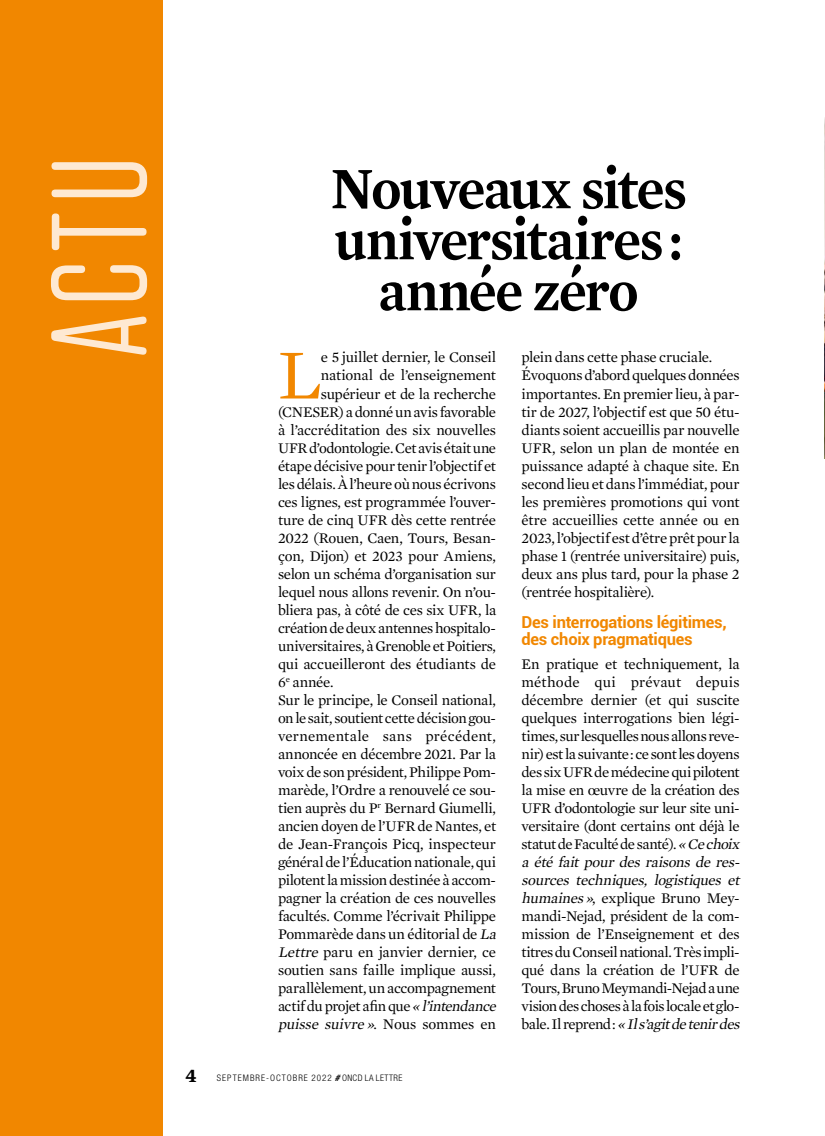
<style>
.page{position:relative;width:825px;height:1136px;background:#fff}
.page>*{position:absolute;margin:0;border:0;box-sizing:border-box;transform-origin:0 0}
.t1{font:135px "Tungsten Rounded";color:#fee9d2;scale:.95 1}
.t2{font:71.55px "Mercury Text G1";color:#f18700}
.t3{font:600 59.85px/51px "Mercury Text G1";letter-spacing:-.035em;color:#000;text-align:center;scale:.92 1}
.t4{font:700 16.5px/16.5px "Roboto";letter-spacing:-.015em;color:#f18700}
.t5{font:15px/18px "Mercury Text G1";letter-spacing:-.025em;color:#000}
.t6{font:15px "Mercury Text G1";letter-spacing:.01em;color:#000}
.t7{font:italic 15px "Mercury Text G1";color:#000}
.t8{font:300 condensed 9px "Helvetica Neue LT Std";letter-spacing:.11em;color:#000}
.s1{font-style:italic}
.s2{font-style:normal}
.s3{font-family:"Mercury Text G1";font-weight:700;font-stretch:normal;font-size:19.5px}
.s4{font-family:"Helvetica";font-weight:700;font-style:italic;font-stretch:normal}
</style>
<div class="page">
<div style="left:0;top:0;width:163px;height:1135px;background:#f18700"></div>
<img style="left:824px;top:117px;width:1px;height:341px">
<h1 class="t1" style="left:29px;top:357px;width:213px;rotate:-90deg">ACTU</h1>
<h3 class="t3" style="left:330px;top:160px;width:389px">Nouveaux sites universitaires : année zéro</h3>
<h2 class="t2" style="left:278px;top:323px;width:46px">L</h2>
<p class="t5" style="left:321px;top:347px;width:177px">e 5 juillet dernier, le Conseil</p>
<p class="t5" style="left:321px;top:365px;width:177px">national de l’enseignement</p>
<p class="t5" style="left:321px;top:383px;width:177px">supérieur et de la recherche</p>
<p class="t5" style="left:278px;top:401px;width:219px">(CNESER) a donné un avis favorable</p>
<p class="t5" style="left:278px;top:419px;width:220px">à l’accréditation des six nouvelles</p>
<p class="t5" style="left:278px;top:437px;width:220px">UFR d’odontologie. Cet avis était une</p>
<p class="t5" style="left:278px;top:455px;width:219px">étape décisive pour tenir l’objectif et</p>
<p class="t5" style="left:278px;top:473px;width:219px">les délais. À l’heure où nous écrivons</p>
<p class="t5" style="left:278px;top:491px;width:220px">ces lignes, est programmée l’ouver-</p>
<p class="t5" style="left:278px;top:509px;width:220px">ture de cinq UFR dès cette rentrée</p>
<p class="t5" style="left:278px;top:527px;width:220px">2022 (Rouen, Caen, Tours, Besan-</p>
<p class="t5" style="left:278px;top:545px;width:220px">çon, Dijon) et 2023 pour Amiens,</p>
<p class="t5" style="left:278px;top:563px;width:220px">selon un schéma d’organisation sur</p>
<p class="t5" style="left:278px;top:581px;width:220px">lequel nous allons revenir. On n’ou-</p>
<p class="t5" style="left:278px;top:599px;width:220px">bliera pas, à côté de ces six UFR, la</p>
<p class="t5" style="left:278px;top:617px;width:219px">création de deux antennes hospitalo-</p>
<p class="t5" style="left:278px;top:635px;width:220px">universitaires, à Grenoble et Poitiers,</p>
<p class="t5" style="left:278px;top:653px;width:220px">qui accueilleront des étudiants de</p>
<p class="t5" style="left:278px;top:671px;width:57px">6<sup>e</sup> année.</p>
<p class="t5" style="left:278px;top:689px;width:220px">Sur le principe, le Conseil national,</p>
<p class="t5" style="left:278px;top:707px;width:220px">on le sait, soutient cette décision gou-</p>
<p class="t6" style="left:278px;top:724px;width:220px">vernementale sans précédent,</p>
<p class="t5" style="left:278px;top:743px;width:220px">annoncée en décembre 2021. Par la</p>
<p class="t5" style="left:278px;top:761px;width:220px">voix de son président, Philippe Pom-</p>
<p class="t5" style="left:278px;top:779px;width:220px">marède, l’Ordre a renouvelé ce sou-</p>
<p class="t5" style="left:278px;top:797px;width:220px">tien auprès du P<sup>r</sup> Bernard Giumelli,</p>
<p class="t5" style="left:278px;top:815px;width:220px">ancien doyen de l’UFR de Nantes, et</p>
<p class="t5" style="left:278px;top:833px;width:220px">de Jean-François Picq, inspecteur</p>
<p class="t5" style="left:278px;top:851px;width:219px">général de l’Éducation nationale, qui</p>
<p class="t5" style="left:278px;top:869px;width:220px">pilotent la mission destinée à accom-</p>
<p class="t5" style="left:278px;top:887px;width:219px">pagner la création de ces nouvelles</p>
<p class="t5" style="left:278px;top:905px;width:220px">facultés. Comme l’écrivait Philippe</p>
<p class="t5" style="left:278px;top:923px;width:223px">Pommarède dans un éditorial de <span class="s1">La</span></p>
<p class="t5" style="left:278px;top:941px;width:220px"><span class="s1">Lettre</span> paru en janvier dernier, ce</p>
<p class="t5" style="left:278px;top:959px;width:219px">soutien sans faille implique aussi,</p>
<p class="t5" style="left:278px;top:977px;width:220px">parallèlement, un accompagnement</p>
<p class="t5" style="left:278px;top:995px;width:223px">actif du projet afin que <span class="s1">«l’intendance</span></p>
<p class="t7" style="left:278px;top:1012px;width:220px">puisse suivre »<span class="s2">. N o u s s o m m e s e n</span></p>
<p class="t8" style="left:185px;top:1072px;width:218px"><span class="s3">4</span> SEPTEMBRE-OCTOBRE 2022 <span class="s4">#</span> ONCD LA LETTRE</p>
<p class="t5" style="left:522px;top:347px;width:220px">plein dans cette phase cruciale.<br>Évoquons d’abord quelques données importantes. En premier lieu, à par&shy;tir de 2027, l’objectif est que 50 étu&shy;diants soient accueillis par nouvelle UFR, selon un plan de montée en puissance adapté à chaque site. En second lieu et dans l’immédiat, pour les premières promotions qui vont être accueillies cette année ou en 2023, l’objectif est d’être prêt pour la phase 1 (rentrée universitaire) puis, deux ans plus tard, pour la phase 2 (rentrée hospitalière).</p>
<p class="t4" style="left:522px;top:613px;width:207px">Des interrogations légitimes, des choix pragmatiques</p>
<p class="t5" style="left:522px;top:654px;width:223px">En pratique et techniquement, la méthode qui prévaut depuis décembre dernier (et qui suscite quelques interrogations bien légi&shy;times, sur lesquelles nous allons reve&shy;nir) est la suivante : ce sont les doyens des six UFR de médecine qui pilotent la mise en œuvre de la création des UFR d’odontologie sur leur site uni&shy;versitaire (dont certains ont déjà le statut de Faculté de santé). <span class="s1">«Cechoix a été fait pour des raisons de res&shy;sources techniques, logistiques et humaines»</span>, explique Bruno Mey&shy;mandi-Nejad, président de la com&shy;mission de l’Enseignement et des titres du Conseil national. Très impli&shy;qué dans la création de l’UFR de Tours, Bruno Meymandi-Nejad a une vision des choses à la fois locale et glo&shy;b ale . I l reprend : <span class="s1">« Ils’agitdetenirdes</span></p>
</div>
